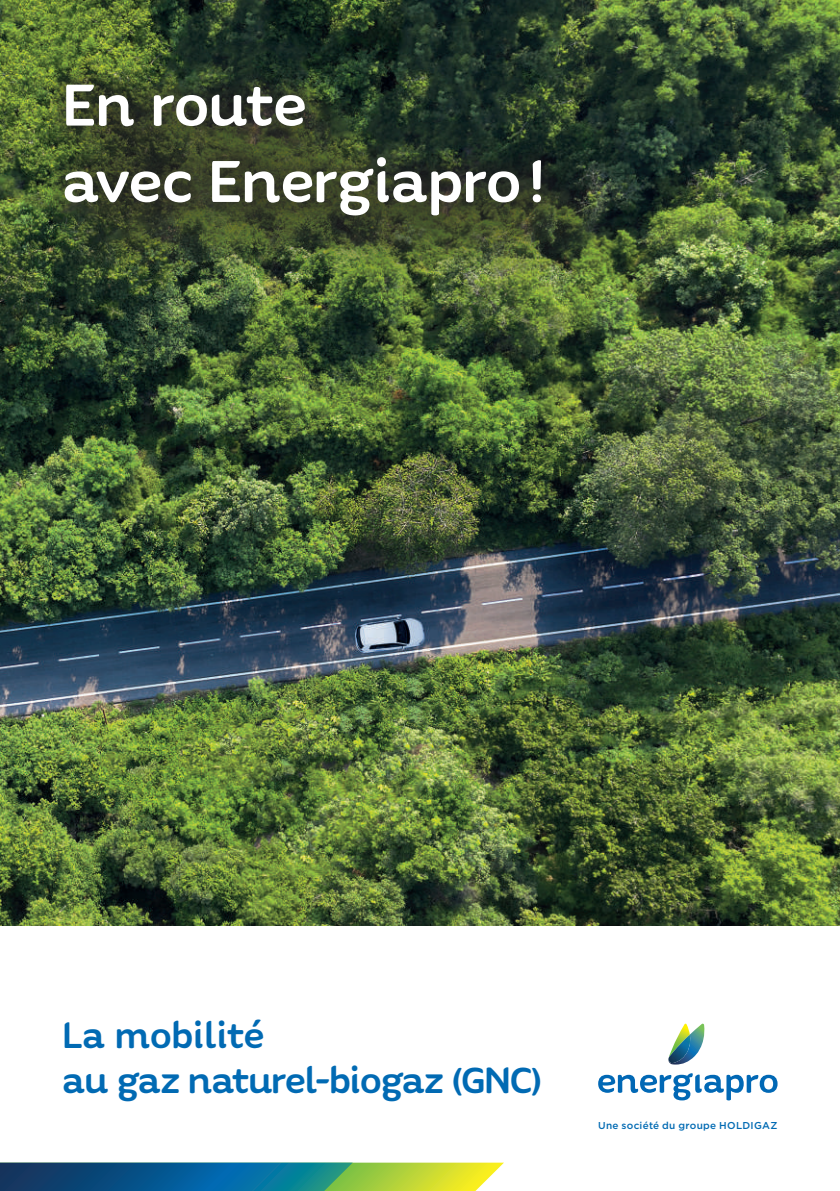
<style>
.page{position:relative;width:840px;height:1191px;background:#fff}
.page>*{position:absolute;margin:0;border:0;box-sizing:border-box;transform-origin:0 0}
.t1{font:500 65px/76.4px "Quenda";letter-spacing:-.01em;color:#fff}
.t2{font:500 40px/45px "Quenda";letter-spacing:-.02em;color:#016ab3}
.t3{font:500 10px "Gotham";letter-spacing:.03em;color:#016ab3}
</style>
<div class="page">
<img style="left:0;top:0;width:839px;height:926px">
<div style="left:33px;top:47px;width:610px;height:264px;background:#231f20;opacity:.75"></div>
<svg style="left:670px;top:1023px;width:35px;height:41px"></svg>
<img style="left:668px;top:1034px;width:23px;height:29px">
<svg style="left:598px;top:1073px;width:179px;height:27px"></svg>
<svg style="left:0;top:1162px;width:503px;height:29px;background:#498875"></svg>
<h1 class="t1" style="left:62px;top:67px;width:483px">En route<br>avec Energiapro !</h1>
<p class="t2" style="left:62px;top:1012px;width:480px">La mobilité<br>au gaz naturel-biogaz (GNC)</p>
<p class="t3" style="left:598px;top:1118px;width:181px">Une société du groupe HOLDIGAZ</p>
</div>
